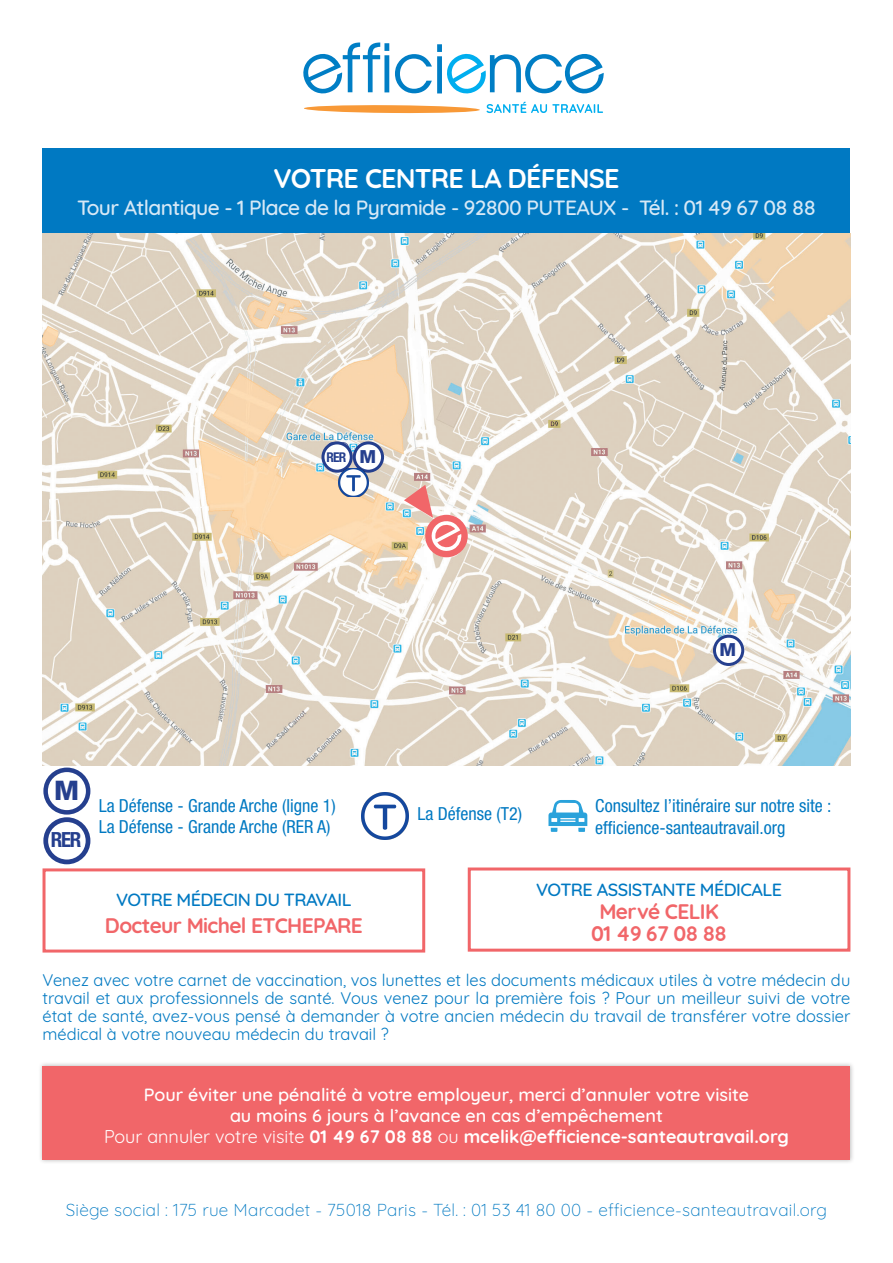
<style>
.page{position:relative;width:893px;height:1263px;background:#fff}
.page>*{position:absolute;margin:0;border:0;box-sizing:border-box;transform-origin:0 0}
.t1{font:700 27px "Quicksand";letter-spacing:-.03em;color:#fff}
.t2{font:800 27px "Helvetica Neue LT";color:#253f8e}
.t3{font:500 21px "Quicksand";letter-spacing:-.03em;color:#d6e8f6}
.t4{font:700 21px "Quicksand";letter-spacing:-.03em;color:#f16669}
.t5{font:700 condensed 20.85px "Helvetica Neue LT";color:#253f8e}
.t6{font:condensed 18px/21.6px "Helvetica Neue LT";color:#0079c2}
.t7{font:500 18px "Quicksand";color:#fff}
.t8{font:700 18px "Quicksand";color:#fff}
.t9{font:500 18px "Quicksand";letter-spacing:-.03em;color:#0079c2}
.t10{font:800 18px "Helvetica Neue LT";color:#253f8e}
.t11{font:300 17.25px "Quicksand";letter-spacing:.015em;color:#0079c2}
.t12{font:16.5px/18px "Quicksand";color:#0079c2;text-align:justify}
.t13{font:700 condensed 13.5px "Helvetica Neue LT";color:#253f8e}
.s1{font-weight:400}
</style>
<div class="page">
<div style="left:38px;top:1061px;width:817px;height:103px;background:#231f20;opacity:.3"></div>
<div style="left:43px;top:1066px;width:807px;height:93px;background:#f16669"></div>
<div style="left:43px;top:149px;width:807px;height:85px;background:#0079c2"></div>
<div style="left:43px;top:868px;width:382px;height:84px;border:3px solid #f16669"></div>
<svg style="left:487px;top:102px;width:116px;height:11px"></svg>
<svg style="left:304px;top:105px;width:176px;height:8px"></svg>
<svg style="left:395px;top:44px;width:209px;height:50px"></svg>
<svg style="left:303px;top:43px;width:86px;height:51px"></svg>
<svg style="left:548px;top:800px;width:39px;height:32px"></svg>
<div style="left:468px;top:867px;width:382px;height:85px;border:3px solid #f16669"></div>
<img style="left:43px;top:234px;width:807px;height:531px">
<div style="left:354px;top:443px;width:29px;height:28px;background:#fff;border-radius:50%"></div>
<div style="left:353px;top:441px;width:31px;height:32px;border:3px solid #253f8e;border-radius:50%"></div>
<div style="left:714px;top:636px;width:29px;height:28px;background:#fff;border-radius:50%"></div>
<div style="left:713px;top:635px;width:31px;height:31px;border:3px solid #253f8e;border-radius:50%"></div>
<div style="left:425px;top:515px;width:43px;height:42px;background:#f16669;border-radius:50%"></div>
<svg style="left:404px;top:485px;width:58px;height:68px"></svg>
<div style="left:323px;top:443px;width:28px;height:28px;background:#fff;border-radius:50%"></div>
<div style="left:321px;top:441px;width:32px;height:32px;border:3px solid #253f8e;border-radius:50%"></div>
<div style="left:43px;top:817px;width:47px;height:47px;border:5px solid #253f8e;border-radius:50%"></div>
<div style="left:43px;top:767px;width:47px;height:48px;border:4px solid #253f8e;border-radius:50%"></div>
<img style="left:362px;top:792px;width:47px;height:47px">
<img style="left:338px;top:468px;width:30px;height:28px">
<p class="t1" style="left:273px;top:156px;width:348px">VOTRE CENTRE LA DÉFENSE</p>
<p class="t3" style="left:77px;top:191px;width:740px">Tour Atlantique - 1 Place de la Pyramide - 92800 PUTEAUX - Tél. : 01 49 67 08 88</p>
<p class="t13" style="left:327px;top:449px;width:21px">RER</p>
<p class="t10" style="left:359px;top:446px;width:18px">M</p>
<p class="t2" style="left:54px;top:774px;width:27px">M</p>
<p class="t5" style="left:51px;top:827px;width:32px">RER</p>
<p class="t6" style="left:99px;top:794px;width:239px">La Défense - Grande Arche (ligne 1)</p>
<p class="t6" style="left:99px;top:816px;width:233px">La Défense - Grande Arche (RER A)</p>
<p class="t6" style="left:417px;top:803px;width:106px">La Défense (T2)</p>
<p class="t10" style="left:720px;top:639px;width:18px">M</p>
<p class="t6" style="left:595px;top:795px;width:238px">Consultez l’itinéraire sur notre site : efficience-santeautravail.org</p>
<p class="t9" style="left:536px;top:875px;width:247px">VOTRE ASSISTANTE MÉDICALE</p>
<p class="t4" style="left:599px;top:894px;width:121px">Mervé CELIK</p>
<p class="t4" style="left:591px;top:916px;width:137px">01 49 67 08 88</p>
<p class="t12" style="left:43px;top:969px;width:809px">Venez avec votre carnet de vaccination, vos lunettes et les documents médicaux utiles à votre médecin du travail et aux professionnels de santé. Vous venez pour la première fois ? Pour un meilleur suivi de votre état de santé, avez-vous pensé à demander à votre ancien médecin du travail de transférer votre dossier médical à votre nouveau médecin du travail ?</p>
<p class="t9" style="left:116px;top:885px;width:237px">VOTRE MÉDECIN DU TRAVAIL</p>
<p class="t4" style="left:105px;top:908px;width:260px">Docteur Michel ETCHEPARE</p>
<p class="t7" style="left:144px;top:1080px;width:607px">Pour éviter une pénalité à votre employeur, merci d’annuler votre visite</p>
<p class="t7" style="left:230px;top:1101px;width:434px">au moins 6 jours à l’avance en cas d’empêchement</p>
<p class="t8" style="left:104px;top:1121px;width:686px"><span class="s1">Pour annuler votre visite</span> 01 49 67 08 88 <span class="s1">ou</span> mcelik@efficience-santeautravail.org</p>
<p class="t11" style="left:66px;top:1197px;width:763px">Siège social : 175 rue Marcadet - 75018 Paris - Tél. : 01 53 41 80 00 - efficience-santeautravail.org</p>
</div>
